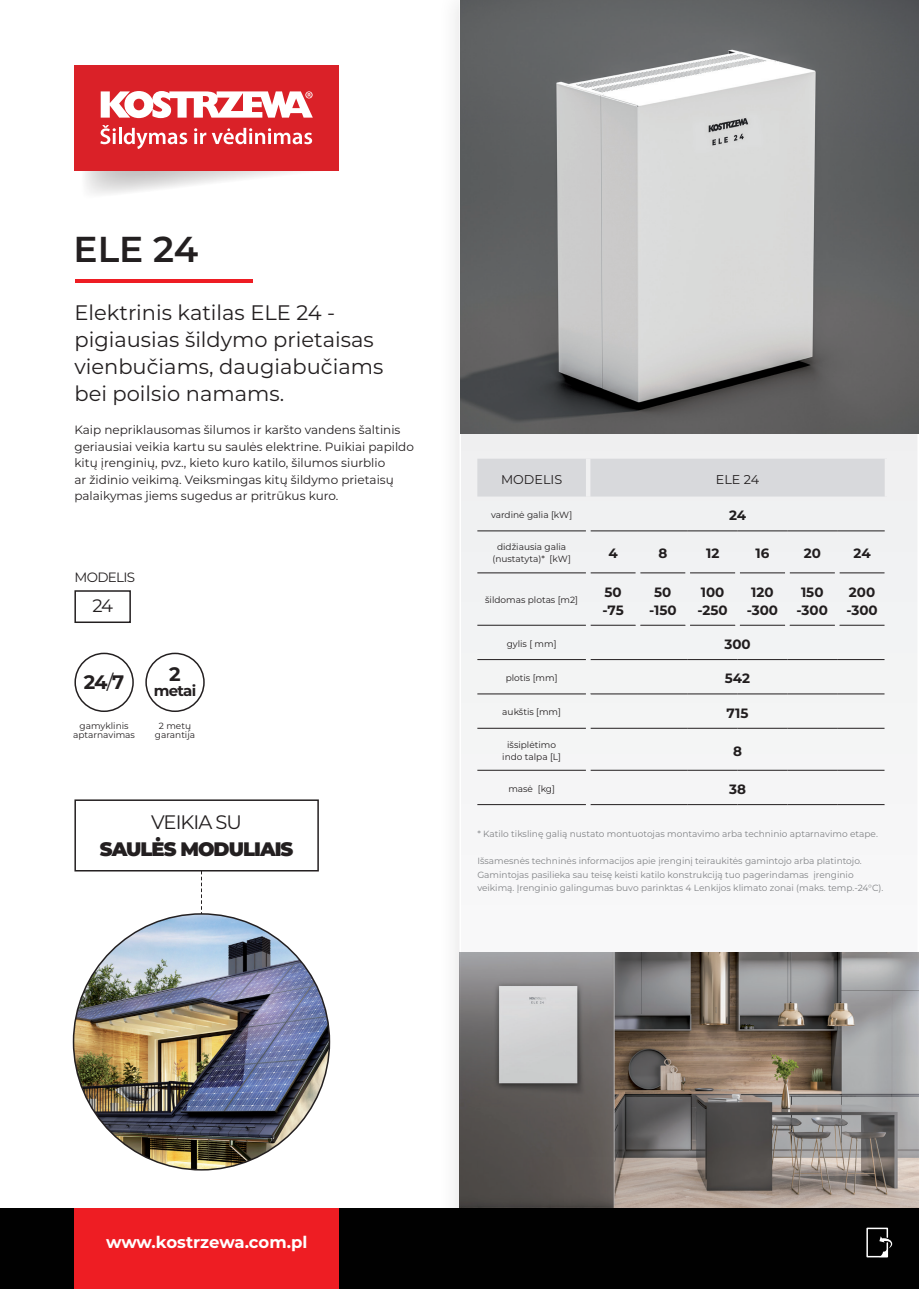
<style>
.page{position:relative;width:919px;height:1289px;background:#fff}
.page>*{position:absolute;margin:0;border:0;box-sizing:border-box;transform-origin:0 0}
.t1{font:600 36px "Montserrat";color:#231f20}
.t2{font:21px/27px "Montserrat";color:#231f20}
.t3{font:900 19.5px "Montserrat";letter-spacing:-.05em;color:#231f20}
.t4{font:19.5px "Montserrat";letter-spacing:-.05em;color:#231f20}
.t5{font:700 19.5px "Montserrat";color:#231f20}
.t6{font:18px "Montserrat";color:#231f20}
.t7{font:700 16.5px "Montserrat";letter-spacing:-.005em;color:#fff}
.t8{font:700 15px "Montserrat";letter-spacing:-.05em;color:#231f20}
.t9{font:700 13.5px/18px "Montserrat";color:#231f20}
.t10{font:13.5px "Montserrat";letter-spacing:-.05em;color:#231f20}
.t11{font:12.75px "Montserrat";color:#231f20}
.t12{font:12px/16.5px "Montserrat";color:#231f20}
.t13{font:9px/13.5px "Montserrat";color:#808285}
.t14{font:9px/9px "Montserrat";color:#231f20;text-align:center}
.s1{font-weight:400}
</style>
<div class="page">
<div style="left:74px;top:65px;width:265px;height:106px;background:#da2128"></div>
<svg style="left:85px;top:91px;width:228px;height:103px"></svg>
<div style="left:436px;top:0;width:482px;height:1288px;background:#fafafa"></div>
<div style="left:460px;top:1px;width:458px;height:1287px;background:#f4f5f5"></div>
<div style="left:0;top:1208px;width:918px;height:80px;background:#010101"></div>
<hr style="left:76px;top:279px;width:177px;height:4px;background:#ee1d23">
<div style="left:74px;top:590px;width:57px;height:33px;border:2px solid #231f20"></div>
<div style="left:74px;top:652px;width:60px;height:60px;border:2px solid #231f20;border-radius:50%"></div>
<div style="left:145px;top:652px;width:60px;height:60px;border:2px solid #231f20;border-radius:50%"></div>
<div style="left:477px;top:458px;width:407px;height:38px;background:#d8d9dc"></div>
<hr style="left:477px;top:625px;width:109px;height:1px;background:#231f20">
<hr style="left:477px;top:659px;width:109px;height:1px;background:#231f20">
<hr style="left:477px;top:572px;width:109px;height:1px;background:#231f20">
<hr style="left:586px;top:458px;width:4px;height:38px;background:#f0f0f1">
<div style="left:884px;top:458px;width:5px;height:38px;background:#f0f0f1"></div>
<hr style="left:590px;top:572px;width:45px;height:1px;background:#231f20">
<hr style="left:640px;top:572px;width:45px;height:1px;background:#231f20">
<hr style="left:690px;top:572px;width:45px;height:1px;background:#231f20">
<hr style="left:739px;top:572px;width:46px;height:1px;background:#231f20">
<hr style="left:789px;top:572px;width:45px;height:1px;background:#231f20">
<hr style="left:839px;top:572px;width:45px;height:1px;background:#231f20">
<hr style="left:590px;top:625px;width:45px;height:1px;background:#231f20">
<hr style="left:640px;top:625px;width:45px;height:1px;background:#231f20">
<hr style="left:690px;top:625px;width:45px;height:1px;background:#231f20">
<hr style="left:739px;top:625px;width:46px;height:1px;background:#231f20">
<hr style="left:789px;top:625px;width:45px;height:1px;background:#231f20">
<hr style="left:839px;top:625px;width:45px;height:1px;background:#231f20">
<hr style="left:590px;top:659px;width:48px;height:1px;background:#231f20">
<hr style="left:638px;top:659px;width:49px;height:1px;background:#231f20">
<hr style="left:687px;top:659px;width:50px;height:1px;background:#231f20">
<hr style="left:737px;top:659px;width:50px;height:1px;background:#231f20">
<hr style="left:787px;top:659px;width:50px;height:1px;background:#231f20">
<hr style="left:837px;top:659px;width:47px;height:1px;background:#231f20">
<div style="left:635px;top:531px;width:5px;height:42px;background:#f0f1f2"></div>
<div style="left:685px;top:531px;width:5px;height:42px;background:#f0f1f2"></div>
<hr style="left:735px;top:531px;width:4px;height:42px;background:#f0f1f2">
<hr style="left:785px;top:531px;width:4px;height:42px;background:#f0f1f2">
<div style="left:834px;top:531px;width:5px;height:42px;background:#f0f1f2"></div>
<hr style="left:477px;top:693px;width:109px;height:1px;background:#231f20">
<hr style="left:590px;top:693px;width:48px;height:1px;background:#231f20">
<hr style="left:638px;top:693px;width:49px;height:1px;background:#231f20">
<hr style="left:687px;top:693px;width:50px;height:1px;background:#231f20">
<hr style="left:737px;top:693px;width:50px;height:1px;background:#231f20">
<hr style="left:787px;top:693px;width:50px;height:1px;background:#231f20">
<hr style="left:837px;top:693px;width:47px;height:1px;background:#231f20">
<hr style="left:477px;top:728px;width:109px;height:1px;background:#231f20">
<hr style="left:590px;top:728px;width:48px;height:1px;background:#231f20">
<hr style="left:638px;top:728px;width:49px;height:1px;background:#231f20">
<hr style="left:687px;top:728px;width:50px;height:1px;background:#231f20">
<hr style="left:737px;top:728px;width:50px;height:1px;background:#231f20">
<hr style="left:787px;top:728px;width:50px;height:1px;background:#231f20">
<hr style="left:837px;top:728px;width:47px;height:1px;background:#231f20">
<hr style="left:477px;top:770px;width:109px;height:1px;background:#231f20">
<hr style="left:590px;top:770px;width:48px;height:1px;background:#231f20">
<hr style="left:638px;top:770px;width:49px;height:1px;background:#231f20">
<hr style="left:687px;top:770px;width:50px;height:1px;background:#231f20">
<hr style="left:737px;top:770px;width:50px;height:1px;background:#231f20">
<hr style="left:787px;top:770px;width:50px;height:1px;background:#231f20">
<hr style="left:837px;top:770px;width:47px;height:1px;background:#231f20">
<hr style="left:477px;top:804px;width:109px;height:1px;background:#231f20">
<hr style="left:590px;top:804px;width:48px;height:1px;background:#231f20">
<hr style="left:638px;top:804px;width:49px;height:1px;background:#231f20">
<hr style="left:687px;top:804px;width:50px;height:1px;background:#231f20">
<hr style="left:737px;top:804px;width:50px;height:1px;background:#231f20">
<hr style="left:787px;top:804px;width:50px;height:1px;background:#231f20">
<hr style="left:837px;top:804px;width:47px;height:1px;background:#231f20">
<div style="left:884px;top:496px;width:5px;height:35px;background:#f0f1f2"></div>
<div style="left:884px;top:531px;width:5px;height:42px;background:#f0f1f2"></div>
<hr style="left:590px;top:530px;width:48px;height:1px;background:#231f20">
<hr style="left:638px;top:530px;width:49px;height:1px;background:#231f20">
<hr style="left:687px;top:530px;width:50px;height:1px;background:#231f20">
<hr style="left:737px;top:530px;width:50px;height:1px;background:#231f20">
<hr style="left:787px;top:530px;width:50px;height:1px;background:#231f20">
<hr style="left:837px;top:530px;width:47px;height:1px;background:#231f20">
<hr style="left:477px;top:530px;width:109px;height:1px;background:#231f20">
<hr style="left:586px;top:496px;width:4px;height:35px;background:#f0f1f2">
<hr style="left:586px;top:531px;width:4px;height:42px;background:#f0f1f2">
<svg style="left:866px;top:1227px;width:26px;height:31px"></svg>
<img style="left:459px;top:952px;width:459px;height:256px">
<div style="left:74px;top:1208px;width:265px;height:80px;background:#ee1d23"></div>
<svg style="left:201px;top:871px;width:1px;height:42px"></svg>
<img style="left:460px;top:0;width:458px;height:434px">
<img style="left:73px;top:913px;width:256px;height:256px;border-radius:128px">
<div style="left:74px;top:799px;width:245px;height:72px;border:2px solid #231f20"></div>
<h1 class="t1" style="left:73px;top:224px;width:126px">ELE 24</h1>
<h2 class="t2" style="left:74px;top:298px;width:310px">Elektrinis katilas ELE 24 - pigiausias šildymo prietaisas vienbučiams, daugiabučiams bei poilsio namams.</h2>
<p class="t12" style="left:74px;top:421px;width:341px">Kaip nepriklausomas šilumos ir karšto vandens šaltinis geriausiai veikia kartu su saulės elektrine. Puikiai papildo kitų įrenginių, pvz., kieto kuro katilo, šilumos siurblio<br>ar židinio veikimą. Veiksmingas kitų šildymo prietaisų palaikymas jiems sugedus ar pritrūkus kuro.</p>
<h3 class="t10" style="left:74px;top:568px;width:62px">MODELIS</h3>
<h3 class="t6" style="left:92px;top:593px;width:22px">24</h3>
<h3 class="t5" style="left:84px;top:667px;width:42px">24<span class="s1">/</span>7</h3>
<h3 class="t5" style="left:169px;top:660px;width:13px">2</h3>
<h3 class="t8" style="left:154px;top:680px;width:44px">metai</h3>
<p class="t14" style="left:73px;top:721px;width:63px">gamyklinis aptarnavimas</p>
<p class="t14" style="left:155px;top:721px;width:42px">2 metų garantija</p>
<h3 class="t4" style="left:151px;top:808px;width:92px">VEIKIA SU</h3>
<h3 class="t3" style="left:100px;top:834px;width:195px">SAULĖS MODULIAIS</h3>
<h3 class="t11" style="left:501px;top:470px;width:63px">MODELIS</h3>
<h3 class="t11" style="left:715px;top:470px;width:45px">ELE 24</h3>
<p class="t14" style="left:491px;top:510px;width:83px">vardinė galia [kW]</p>
<h3 class="t9" style="left:729px;top:506px;width:19px">24</h3>
<p class="t14" style="left:492px;top:540px;width:80px;line-height:12px">didžiausia galia (nustatyta)* [kW]</p>
<h3 class="t9" style="left:608px;top:544px;width:11px">4</h3>
<h3 class="t9" style="left:658px;top:544px;width:10px">8</h3>
<h3 class="t9" style="left:706px;top:544px;width:15px">12</h3>
<h3 class="t9" style="left:755px;top:544px;width:15px">16</h3>
<h3 class="t9" style="left:803px;top:544px;width:19px">20</h3>
<h3 class="t9" style="left:853px;top:544px;width:19px">24</h3>
<p class="t14" style="left:485px;top:595px;width:94px">šildomas plotas [m2]</p>
<h3 class="t9" style="left:602px;top:582px;width:23px">50 -75</h3>
<h3 class="t9" style="left:649px;top:582px;width:29px;text-align:center">50 -150</h3>
<h3 class="t9" style="left:697px;top:582px;width:32px">100 -250</h3>
<h3 class="t9" style="left:746px;top:582px;width:33px;text-align:center">120 -300</h3>
<h3 class="t9" style="left:796px;top:582px;width:33px;text-align:center">150 -300</h3>
<h3 class="t9" style="left:846px;top:582px;width:33px">200 -300</h3>
<p class="t14" style="left:506px;top:638px;width:51px">gylis [ mm]</p>
<h3 class="t9" style="left:724px;top:634px;width:28px">300</h3>
<p class="t14" style="left:505px;top:673px;width:53px">plotis [mm]</p>
<h3 class="t9" style="left:724px;top:668px;width:27px">542</h3>
<p class="t14" style="left:502px;top:707px;width:60px">aukštis [mm]</p>
<h3 class="t9" style="left:726px;top:703px;width:23px">715</h3>
<p class="t14" style="left:502px;top:738px;width:60px;line-height:12px">išsiplėtimo indo talpa [L]</p>
<h3 class="t9" style="left:733px;top:741px;width:10px">8</h3>
<p class="t14" style="left:508px;top:783px;width:48px">masė [kg]</p>
<h3 class="t9" style="left:729px;top:779px;width:18px">38</h3>
<p class="t13" style="left:477px;top:827px;width:402px">* Katilo tikslinę galią nustato montuotojas montavimo arba techninio aptarnavimo etape.</p>
<p class="t13" style="left:477px;top:854px;width:407px">Išsamesnės techninės informacijos apie įrenginį teiraukitės gamintojo arba platintojo.<br>Gamintojas pasilieka sau teisę keisti katilo konstrukciją tuo pagerindamas įrenginio veikimą. Įrenginio galingumas buvo parinktas 4 Lenkijos klimato zonai (maks. temp.-24°C).</p>
<h3 class="t7" style="left:106px;top:1230px;width:203px">www.kostrzewa.com.pl</h3>
</div>
